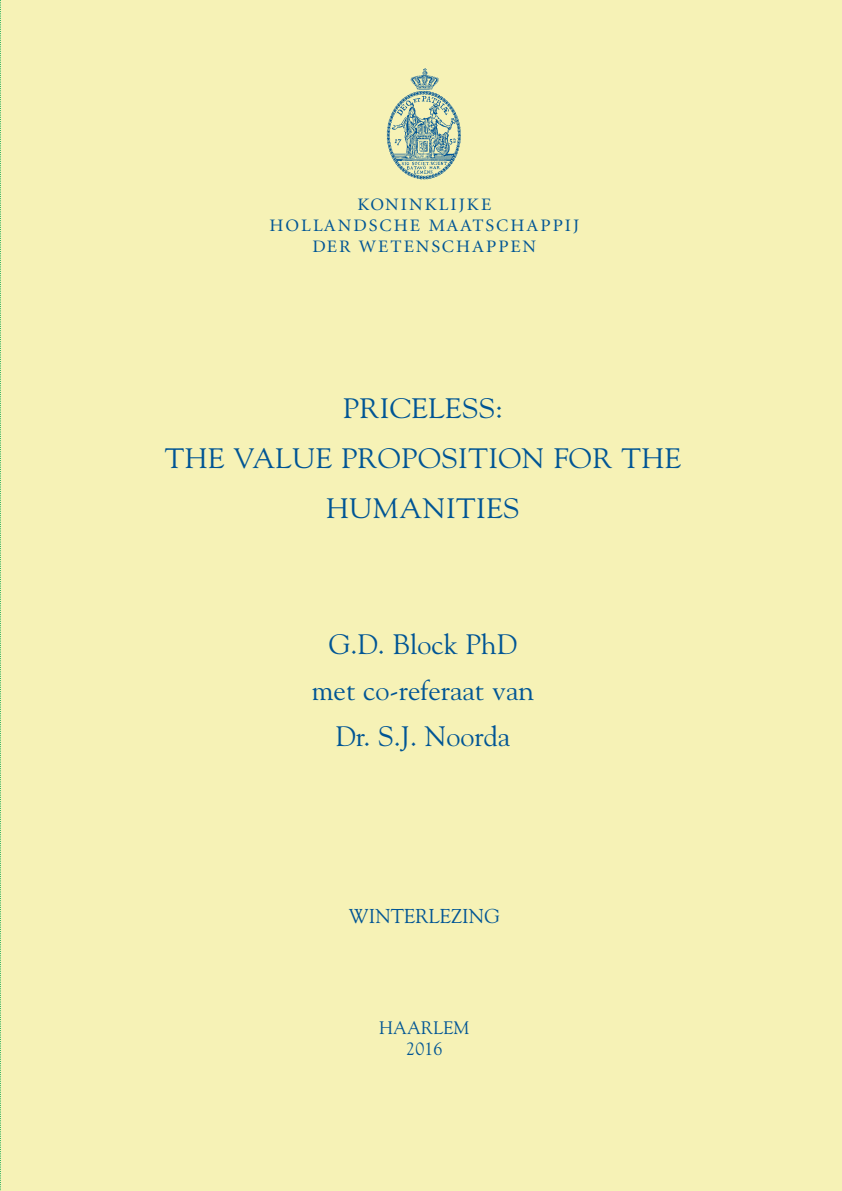
<style>
.page{position:relative;width:842px;height:1191px;background:#f6f2b6}
.page>*{position:absolute;margin:0;border:0;box-sizing:border-box;transform-origin:0 0}
.Normaal{font:28px "Goudy";letter-spacing:.015em;color:#005595;scale:1.05 1}
.Normaal-2{font:28px "Goudy";letter-spacing:.015em;color:#005595}
.Normaal-3{font:20px "Goudy";color:#005595}
.Normaal-4{font:18px "Goudy";color:#005595}
.Normaal-5{font:17.6px "Minion";letter-spacing:.11em;color:#005595;scale:1.05 1}
</style>
<div class="page">
<img style="left:386px;top:68px;width:75px;height:111px">
<svg style="left:0;top:0;width:1px;height:1191px"></svg>
<p class="Normaal-5" style="left:357px;top:195px;width:129px">KONINKLIJKE</p>
<p class="Normaal-5" style="left:269px;top:216px;width:296px">HOLLANDSCHE MAATSCHAPPIJ</p>
<p class="Normaal-5" style="left:312px;top:237px;width:215px">DER WETENSCHAPPEN</p>
<p class="Normaal" style="left:343px;top:391px;width:154px">PRICELESS:</p>
<p class="Normaal" style="left:165px;top:441px;width:493px">THE VALUE PROPOSITION FOR THE</p>
<p class="Normaal" style="left:326px;top:491px;width:186px">HUMANITIES</p>
<p class="Normaal-2" style="left:329px;top:627px;width:190px">G.D. Block PhD</p>
<p class="Normaal-2" style="left:312px;top:673px;width:224px">met co-referaat van</p>
<p class="Normaal-2" style="left:335px;top:719px;width:176px">Dr. S.J. Noorda</p>
<p class="Normaal-3" style="left:349px;top:904px;width:153px">WINTERLEZING</p>
<p class="Normaal-4" style="left:379px;top:1016px;width:92px">HAARLEM</p>
<p class="Normaal-4" style="left:406px;top:1037px;width:37px">2016</p>
</div>
